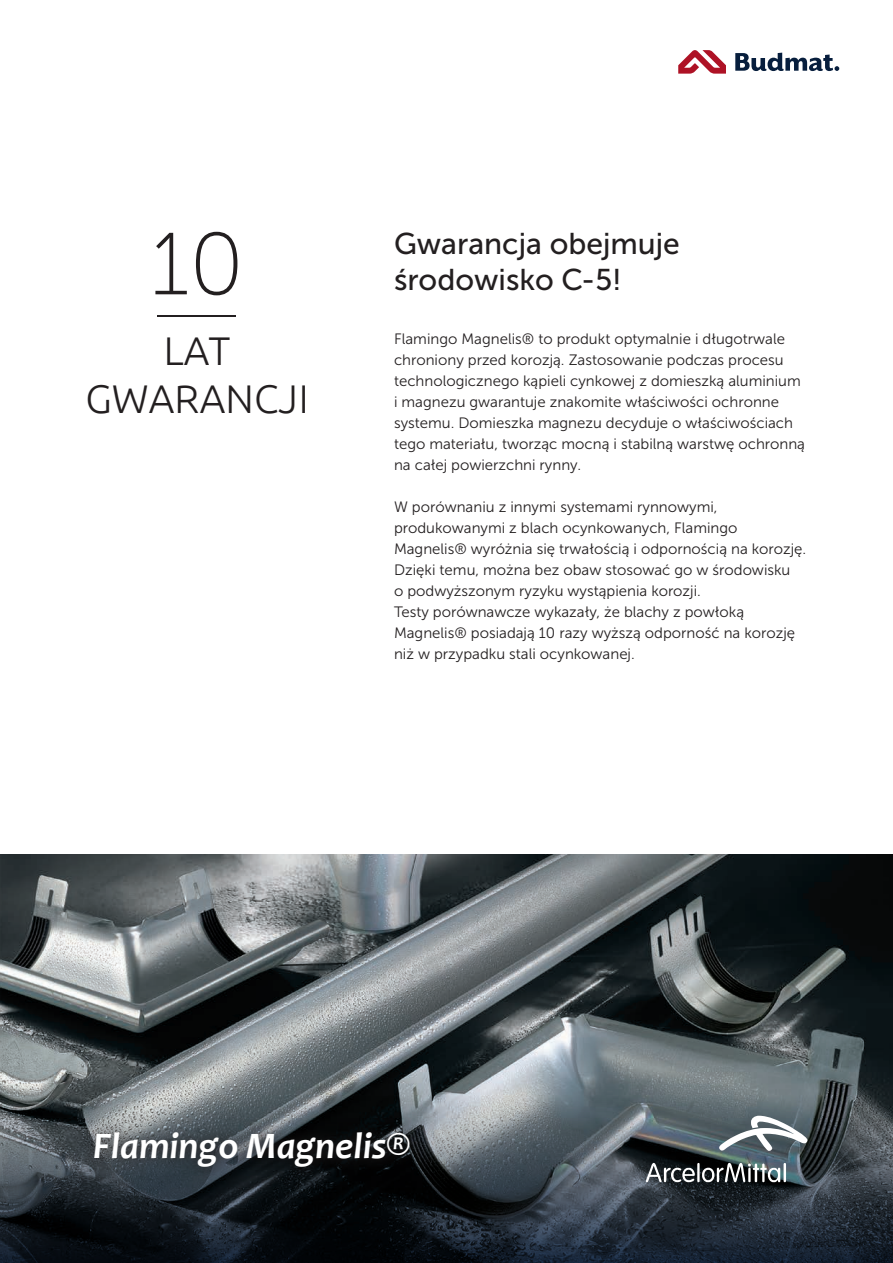
<style>
.page{position:relative;width:893px;height:1263px;background:#fff}
.page>*{position:absolute;margin:0;border:0;box-sizing:border-box;transform-origin:0 0}
.t1{font:87.9px "Museo Sans 100";color:#231f20}
.t2{font:300 40.05px/48px "Ubuntu";color:#231f20;text-align:center}
.t3{font:italic 700 37.5px "Candara";color:#fff}
.t4{font:30px/36px "Museo Sans 500";color:#231f20}
.t5{font:15px/21px "Museo Sans 300";color:#231f20}
</style>
<div class="page">
<img style="left:0;top:855px;width:893px;height:241px">
<svg style="left:0;top:1096px;width:893px;height:167px"></svg>
<svg style="left:719px;top:1116px;width:88px;height:35px"></svg>
<svg style="left:646px;top:1163px;width:140px;height:19px"></svg>
<svg style="left:82px;top:1119px;width:343px;height:62px"></svg>
<hr style="left:157px;top:315px;width:79px;height:1px;background:#231f20">
<svg style="left:678px;top:50px;width:48px;height:24px"></svg>
<svg style="left:735px;top:53px;width:104px;height:18px"></svg>
<h1 class="t1" style="left:151px;top:217px;width:95px">10</h1>
<h2 class="t2" style="left:85px;top:326px;width:225px">LAT<br>GWARANCJI</h2>
<h3 class="t4" style="left:394px;top:226px;width:287px">Gwarancja obejmuje środowisko C-5!</h3>
<p class="t5" style="left:394px;top:328px;width:412px">Flamingo Magnelis® to produkt optymalnie i długotrwale chroniony przed korozją. Zastosowanie podczas procesu technologicznego kąpieli cynkowej z domieszką aluminium i magnezu gwarantuje znakomite właściwości ochronne systemu. Domieszka magnezu decyduje o właściwościach tego materiału, tworząc mocną i stabilną warstwę ochronną na całej powierzchni rynny.</p>
<p class="t5" style="left:394px;top:496px;width:414px">W porównaniu z innymi systemami rynnowymi, produkowanymi z blach ocynkowanych, Flamingo Magnelis® wyróżnia się trwałością i odpornością na korozję.<br>Dzięki temu, można bez obaw stosować go w środowisku<br>o podwyższonym ryzyku wystąpienia korozji.<br>Testy porównawcze wykazały, że blachy z powłoką Magnelis® posiadają 10 razy wyższą odporność na korozję niż w przypadku stali ocynkowanej.</p>
<h3 class="t3" style="left:93px;top:1122px;width:319px">Flamingo Magnelis®</h3>
</div>
